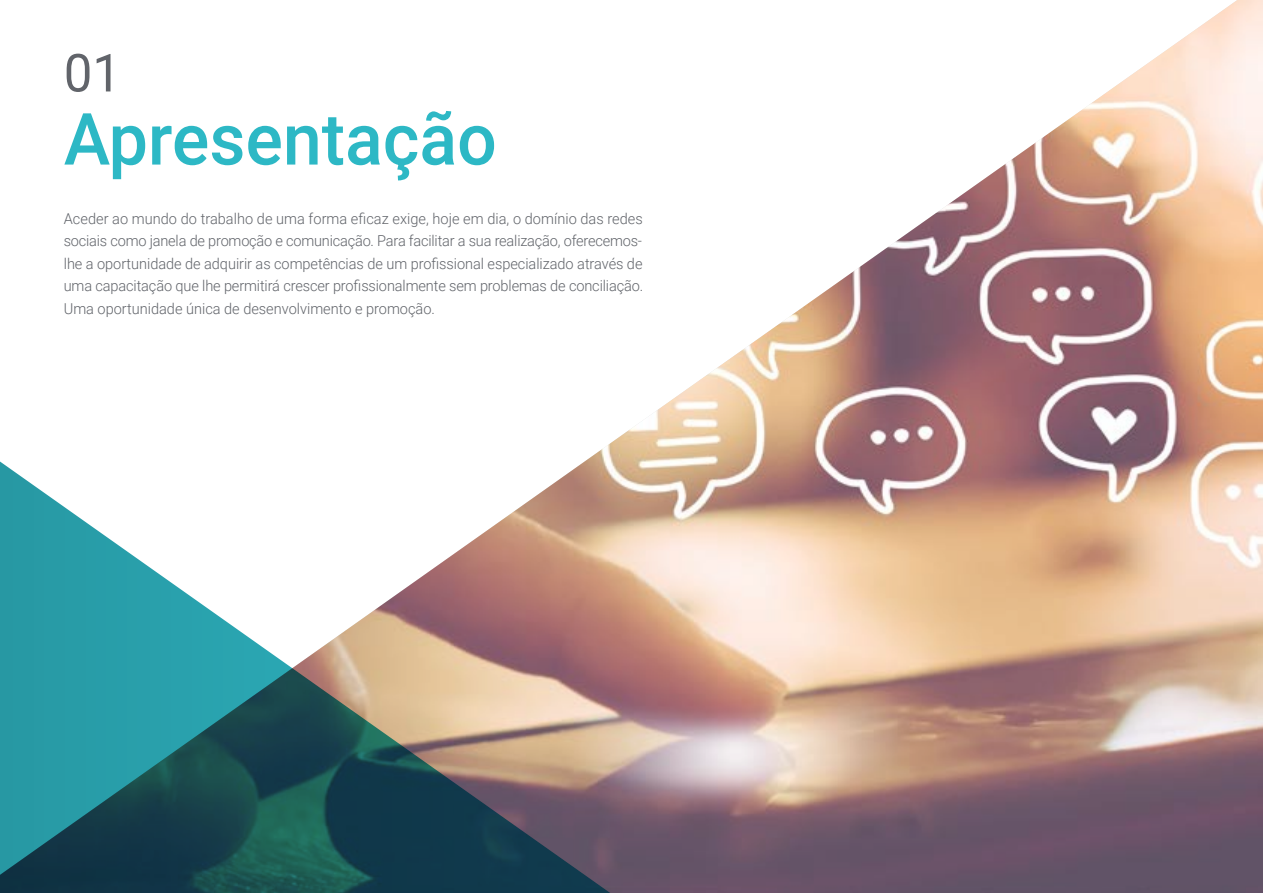
<style>
.page{position:relative;width:1263px;height:893px;background:#fff}
.page>*{position:absolute;margin:0;border:0;box-sizing:border-box;transform-origin:0 0}
.t1{font:500 72px "Roboto";color:#2db8c5}
.t2{font:52.5px "Roboto";color:#61646a}
.t3{font:300 15px/22.5px "Roboto";color:#61646a;text-align:justify}
</style>
<div class="page">
<img style="left:607px;top:0;width:656px;height:893px">
<svg style="left:0;top:446px;width:640px;height:447px"></svg>
<h2 class="t2" style="left:64px;top:36px;width:59px">01</h2>
<h1 class="t1" style="left:64px;top:89px;width:435px">Apresentação</h1>
<p class="t3" style="left:64px;top:207px;width:581px">Aceder ao mundo do trabalho de uma forma eficaz exige, hoje em dia, o domínio das redes sociais como janela de promoção e comunicação. Para facilitar a sua realização, oferecemos&shy;lhe a oportunidade de adquirir as competências de um profissional especializado através de uma capacitação que lhe permitirá crescer profissionalmente sem problemas de conciliação.<br>Uma oportunidade única de desenvolvimento e promoção.</p>
</div>
